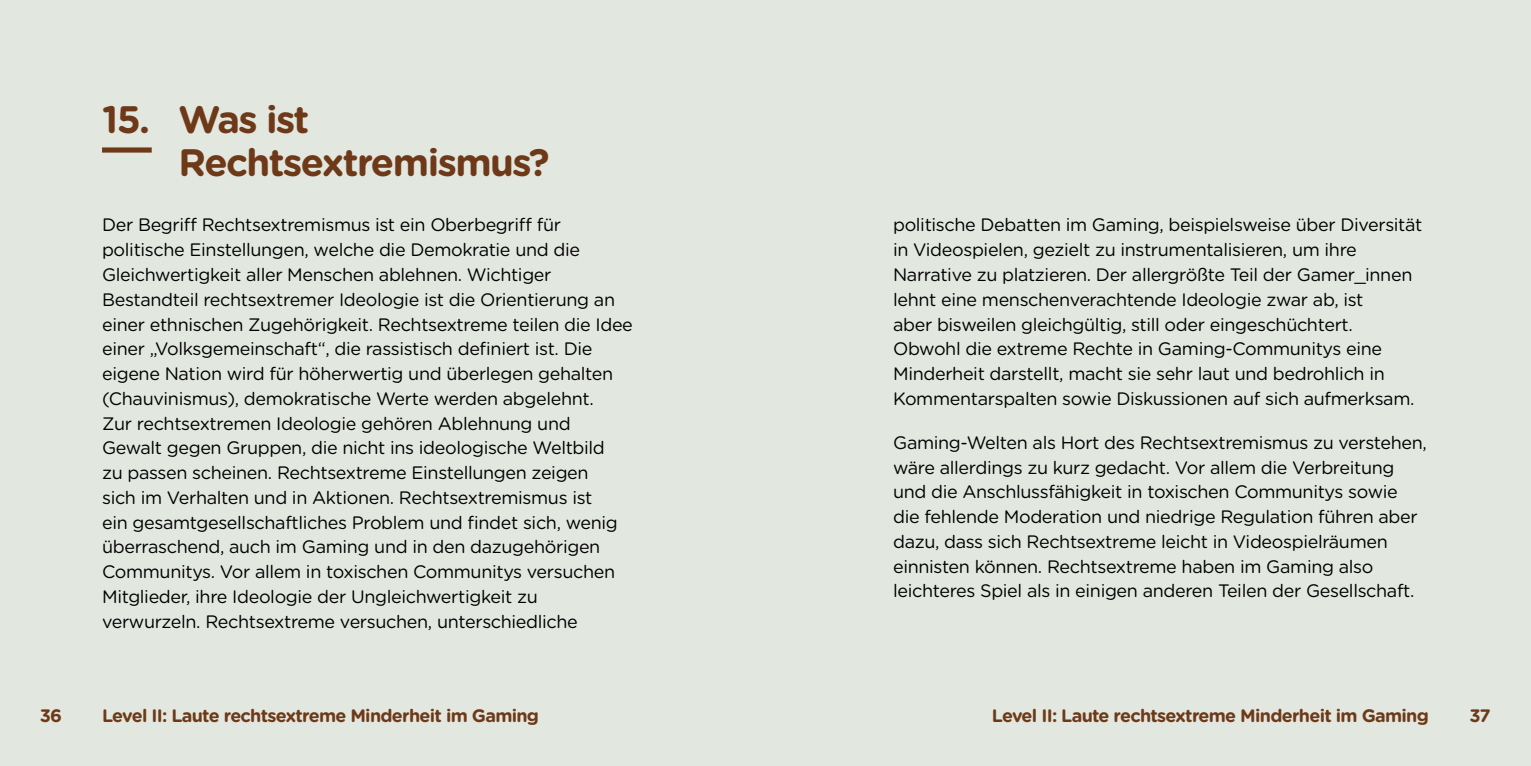
<style>
.page{position:relative;width:1531px;height:766px;background:#fff}
.page>*{position:absolute;margin:0;border:0;box-sizing:border-box;transform-origin:0 0}
.t1{font:700 38.25px/42.8px "Gotham Rounded";letter-spacing:-.04em;color:#6e3918}
.t2{font:18px/24.8px "Gotham Rounded";letter-spacing:-.02em;color:#000}
.t3{font:700 18px "Gotham Rounded";letter-spacing:-.04em;color:#6e3918}
</style>
<div class="page">
<div style="left:0;top:0;width:1531px;height:765px;background:#e2e7df"></div>
<div style="left:102px;top:147px;width:50px;height:5px;background:#6e3918"></div>
<h1 class="t1" style="left:102px;top:96px;width:50px">15.</h1>
<h1 class="t1" style="left:179px;top:96px;width:372px">Was ist<br>Rechtsextremismus?</h1>
<p class="t2" style="left:102px;top:212px;width:532px">Der Begriff Rechtsextremismus ist ein Oberbegriff für politische Einstellungen, welche die Demokratie und die Gleichwertigkeit aller Menschen ablehnen. Wichtiger Bestandteil rechtsextremer Ideologie ist die Orientierung an einer ethnischen Zugehörigkeit. Rechtsextreme teilen die Idee einer „Volksgemeinschaft“, die rassistisch definiert ist. Die eigene Nation wird für höherwertig und überlegen gehalten (Chauvinismus), demokratische Werte werden abgelehnt.<br>Zur rechtsextremen Ideologie gehören Ablehnung und Gewalt gegen Gruppen, die nicht ins ideologische Weltbild<br>zu passen scheinen. Rechtsextreme Einstellungen zeigen<br>sich im Verhalten und in Aktionen. Rechtsextremismus ist<br>ein gesamtgesellschaftliches Problem und findet sich, wenig überraschend, auch im Gaming und in den dazugehörigen Communitys. Vor allem in toxischen Communitys versuchen Mitglieder, ihre Ideologie der Ungleichwertigkeit zu verwurzeln. Rechtsextreme versuchen, unterschiedliche</p>
<p class="t2" style="left:893px;top:212px;width:531px">politische Debatten im Gaming, beispielsweise über Diversität in Videospielen, gezielt zu instrumentalisieren, um ihre Narrative zu platzieren. Der allergrößte Teil der Gamer_innen lehnt eine menschenverachtende Ideologie zwar ab, ist<br>aber bisweilen gleichgültig, still oder eingeschüchtert.<br>Obwohl die extreme Rechte in Gaming-Communitys eine Minderheit darstellt, macht sie sehr laut und bedrohlich in Kommentarspalten sowie Diskussionen auf sich aufmerksam.</p>
<p class="t2" style="left:893px;top:429px;width:535px">Gaming-Welten als Hort des Rechtsextremismus zu verstehen, wäre allerdings zu kurz gedacht. Vor allem die Verbreitung und die Anschlussfähigkeit in toxischen Communitys sowie die fehlende Moderation und niedrige Regulation führen aber dazu, dass sich Rechtsextreme leicht in Videospielräumen einnisten können. Rechtsextreme haben im Gaming also leichteres Spiel als in einigen anderen Teilen der Gesellschaft.</p>
<p class="t3" style="left:40px;top:702px;width:24px">36</p>
<p class="t3" style="left:102px;top:702px;width:438px">Level II: Laute rechtsextreme Minderheit im Gaming</p>
<p class="t3" style="left:992px;top:702px;width:438px">Level II: Laute rechtsextreme Minderheit im Gaming</p>
<p class="t3" style="left:1469px;top:702px;width:23px">37</p>
</div>
